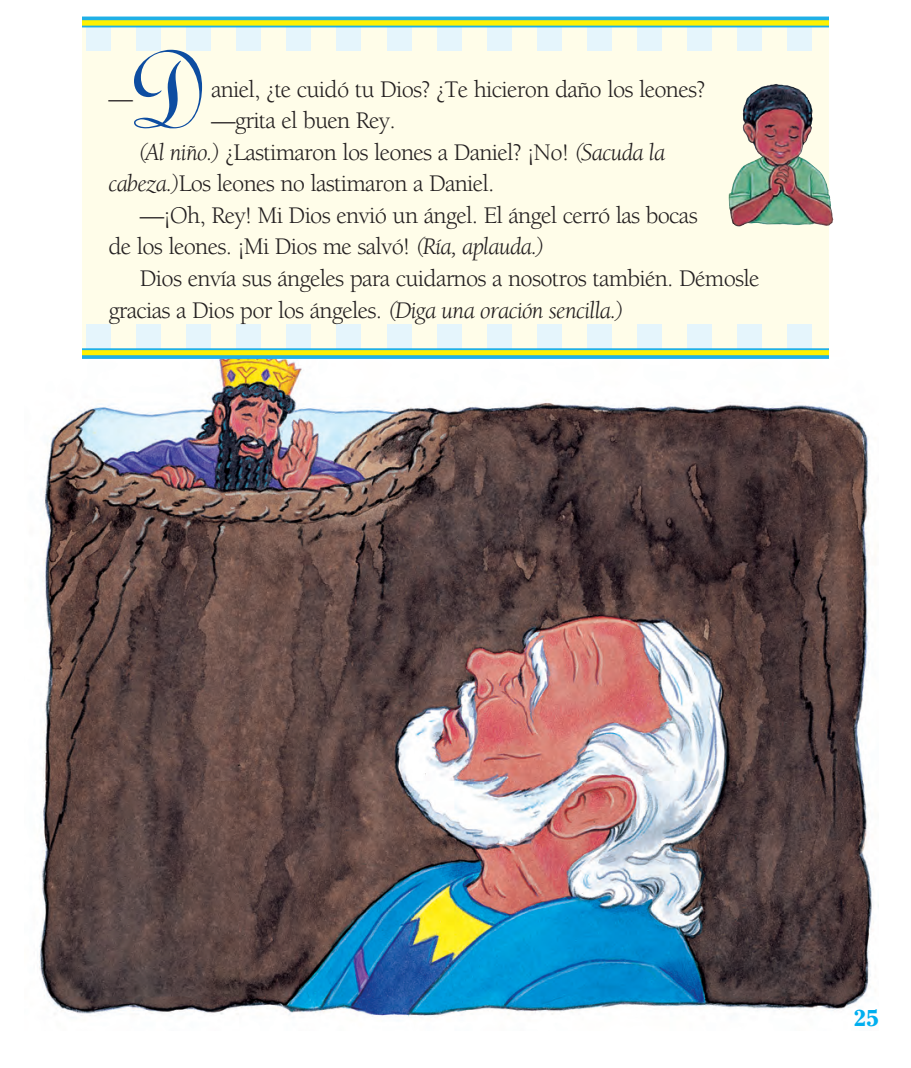
<style>
.page{position:relative;width:911px;height:1068px;background:#fff}
.page>*{position:absolute;margin:0;border:0;box-sizing:border-box;transform-origin:0 0}
.t1{font:123.2px "Linoscript";color:#0d4da1}
.t2{font:24.5px "Berkeley";letter-spacing:-.03em;color:#231f20}
.t3{font:700 22.75px "Cheltenham";color:#00aeef}
.s1{font-style:italic}
</style>
<div class="page">
<img style="left:39px;top:350px;width:835px;height:667px">
<svg style="left:82px;top:17px;width:746px;height:342px;background:#a2d660"></svg>
<svg style="left:82px;top:26px;width:746px;height:324px;background:#f5f6e5"></svg>
<img style="left:800px;top:91px;width:12px;height:60px">
<h1 class="t1" style="left:130px;top:50px;width:77px">D</h1>
<p class="t2" style="left:211px;top:80px;width:495px">aniel, ¿te cuidó tu Dios? ¿Te hicieron daño los leones?</p>
<p class="t2" style="left:211px;top:111px;width:186px">—grita el buen Rey.</p>
<p class="t2" style="left:138px;top:143px;width:528px"><span class="s1">(Al niño.)</span> ¿Lastimaron los leones a Daniel? ¡No! <span class="s1">(Sacuda la</span></p>
<p class="t2" style="left:108px;top:174px;width:387px"><span class="s1">cabeza.)</span>Los leones no lastimaron a Daniel.</p>
<p class="t2" style="left:140px;top:206px;width:559px">—¡Oh, Rey! Mi Dios envió un ángel. El ángel cerró las bocas</p>
<p class="t2" style="left:108px;top:237px;width:437px">de los leones. ¡Mi Dios me salvó! <span class="s1">(Ría, aplauda.)</span></p>
<p class="t2" style="left:140px;top:269px;width:621px">Dios envía sus ángeles para cuidarnos a nosotros también. Démosle</p>
<p class="t2" style="left:108px;top:300px;width:516px">gracias a Dios por los ángeles. <span class="s1">(Diga una oración sencilla.)</span></p>
<p class="t2" style="left:108px;top:88px;width:26px">—</p>
<p class="t3" style="left:852px;top:1010px;width:27px">25</p>
</div>
